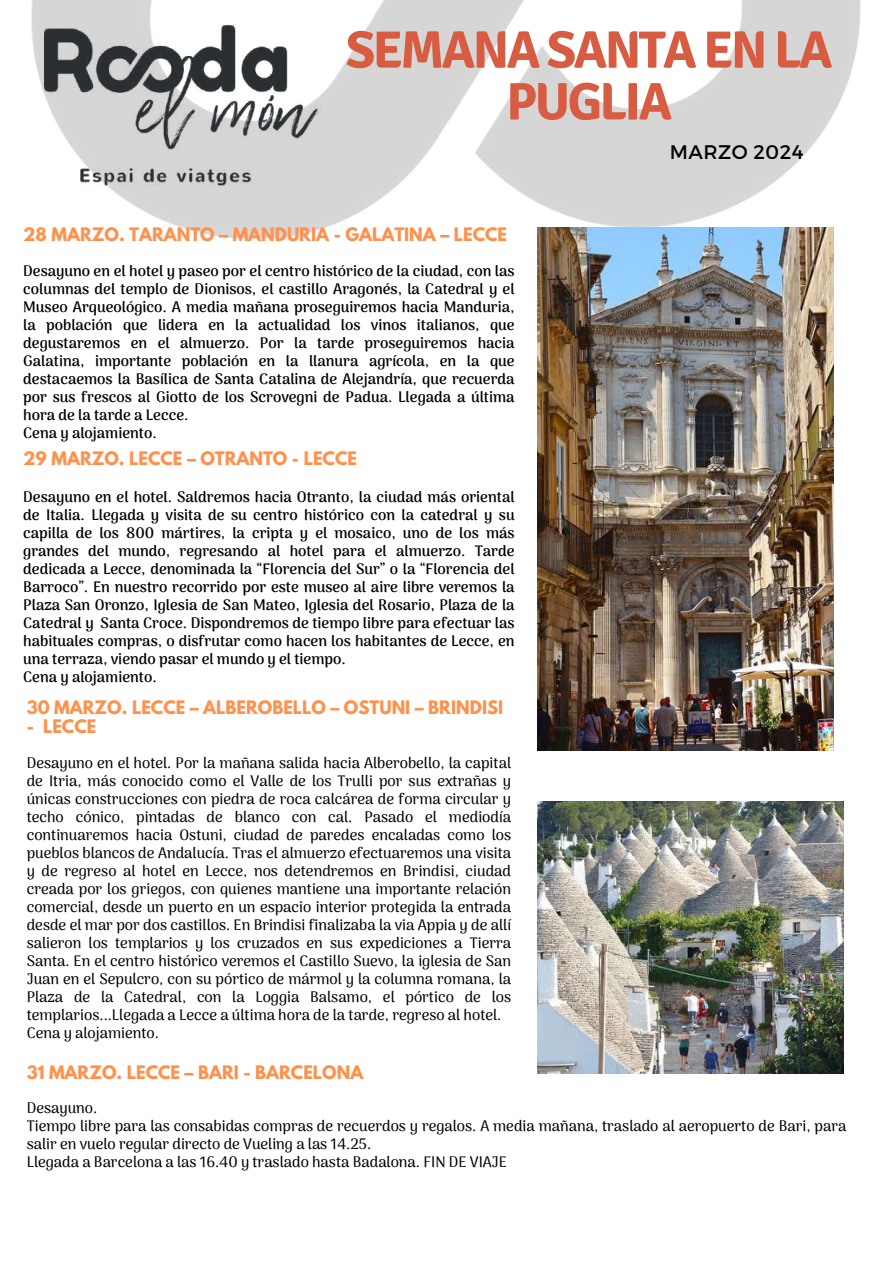
<style>
.page{position:relative;width:893px;height:1264px;background:#fff}
.page>*{position:absolute;margin:0;border:0;box-sizing:border-box;transform-origin:0 0}
.t1{font:700 52.5px/51.8px "Signika";letter-spacing:-.045em;color:#d85c41;text-align:center}
.t2{font:19.65px "Montserrat";letter-spacing:.025em;color:#000}
.t3{font:700 16.5px "League Spartan";color:#ff914d}
.t4{font:500 15px/18px "Arima Madurai";color:#000}
.t5{font:700 15px/18px "Arima Madurai";color:#000}
</style>
<div class="page">
<img style="left:31px;top:0;width:830px;height:237px">
<img style="left:31px;top:19px;width:303px;height:171px">
<img style="left:537px;top:801px;width:306px;height:272px">
<img style="left:537px;top:227px;width:296px;height:523px">
<h1 class="t1" style="left:346px;top:25px;width:488px">SEMANA SANTA EN LA<br>PUGLIA</h1>
<h2 class="t2" style="left:669px;top:139px;width:135px">MARZO 2024</h2>
<p class="t3" style="left:23px;top:226px;width:485px">28 MARZO. TARANTO – MANDURIA - GALATINA – LECCE</p>
<p class="t5" style="left:23px;top:261px;width:493px">Desayuno en el hotel y paseo por el centro histórico de la ciudad, con las columnas del templo de Dionisos, el castillo Aragonés, la Catedral y el Museo Arqueológico. A media mañana proseguiremos hacia Manduria, la población que lidera en la actualidad los vinos italianos, que degustaremos en el almuerzo. Por la tarde proseguiremos hacia Galatina, importante población en la llanura agrícola, en la que destacaemos la Basílica de Santa Catalina de Alejandría, que recuerda por sus frescos al Giotto de los Scrovegni de Padua. Llegada a última hora de la tarde a Lecce.<br>Cena y alojamiento.</p>
<p class="t3" style="left:23px;top:450px;width:335px">29 MARZO. LECCE – OTRANTO - LECCE</p>
<p class="t5" style="left:23px;top:488px;width:493px">Desayuno en el hotel. Saldremos hacia Otranto, la ciudad más oriental de Italia. Llegada y visita de su centro histórico con la catedral y su capilla de los 800 mártires, la cripta y el mosaico, uno de los más grandes del mundo, regresando al hotel para el almuerzo. Tarde dedicada a Lecce, denominada la “Florencia del Sur” o la “Florencia del Barroco”. En nuestro recorrido por este museo al aire libre veremos la Plaza San Oronzo, Iglesia de San Mateo, Iglesia del Rosario, Plaza de la Catedral y Santa Croce. Dispondremos de tiempo libre para efectuar las habituales compras, o disfrutar como hacen los habitantes de Lecce, en una terraza, viendo pasar el mundo y el tiempo.<br>Cena y alojamiento.</p>
<p class="t3" style="left:27px;top:699px;width:478px">30 MARZO. LECCE – ALBEROBELLO – OSTUNI – BRINDISI</p>
<p class="t3" style="left:27px;top:718px;width:71px">- LECCE</p>
<p class="t4" style="left:27px;top:753px;width:486px">Desayuno en el hotel. Por la mañana salida hacia Alberobello, la capital de Itria, más conocido como el Valle de los Trulli por sus extrañas y únicas construcciones con piedra de roca calcárea de forma circular y techo cónico, pintadas de blanco con cal. Pasado el mediodía continuaremos hacia Ostuni, ciudad de paredes encaladas como los pueblos blancos de Andalucía. Tras el almuerzo efectuaremos una visita y de regreso al hotel en Lecce, nos detendremos en Brindisi, ciudad creada por los griegos, con quienes mantiene una importante relación comercial, desde un puerto en un espacio interior protegida la entrada desde el mar por dos castillos. En Brindisi finalizaba la via Appia y de allí salieron los templarios y los cruzados en sus expediciones a Tierra Santa. En el centro histórico veremos el Castillo Suevo, la iglesia de San Juan en el Sepulcro, con su pórtico de mármol y la columna romana, la Plaza de la Catedral, con la Loggia Balsamo, el pórtico de los templarios...Llegada a Lecce a última hora de la tarde, regreso al hotel.<br>Cena y alojamiento.</p>
<p class="t3" style="left:27px;top:1063px;width:338px">31 MARZO. LECCE – BARI - BARCELONA</p>
<p class="t4" style="left:27px;top:1099px;width:821px">Desayuno.<br>Tiempo libre para las consabidas compras de recuerdos y regalos. A media mañana, traslado al aeropuerto de Bari, para salir en vuelo regular directo de Vueling a las 14.25.<br>Llegada a Barcelona a las 16.40 y traslado hasta Badalona. FIN DE VIAJE</p>
</div>
